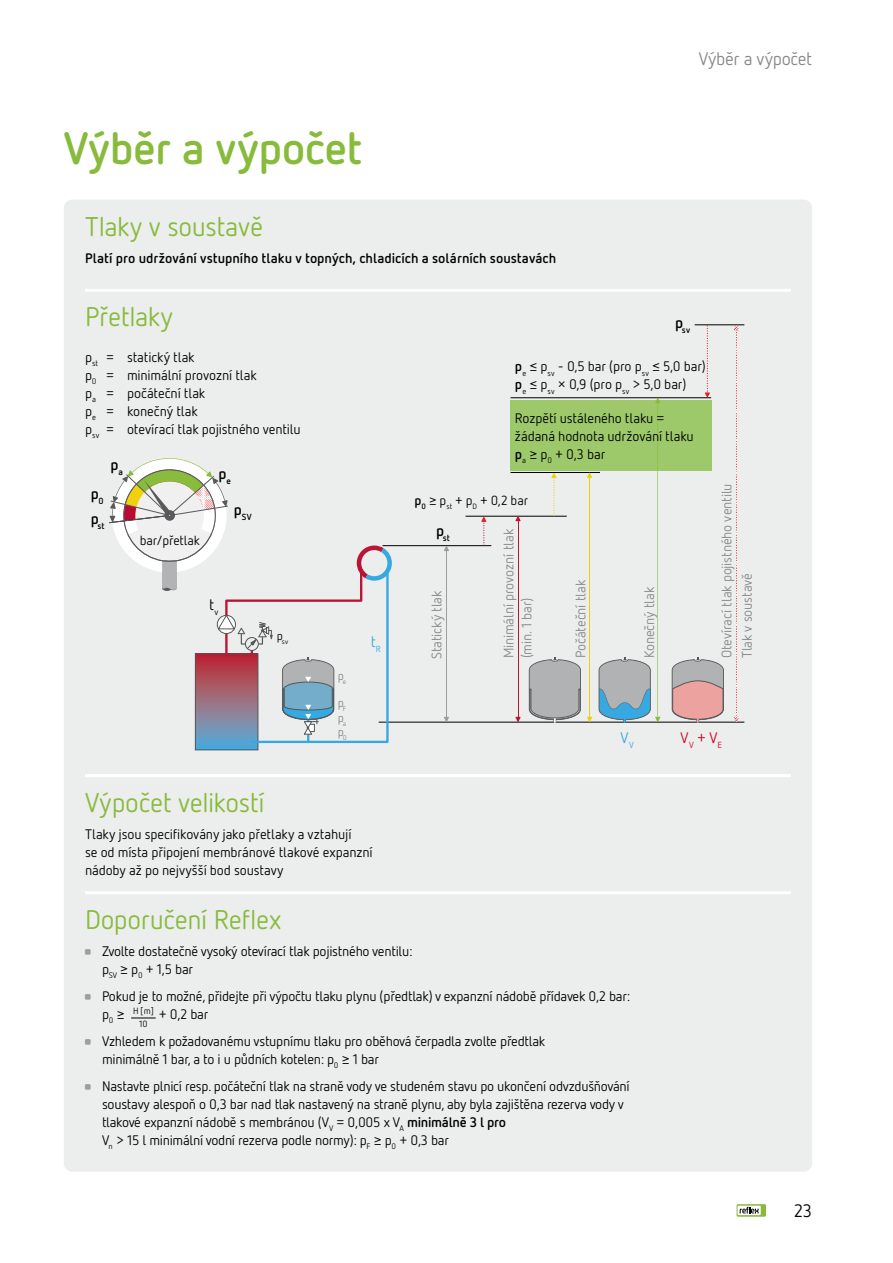
<style>
.page{position:relative;width:893px;height:1263px;background:#fff}
.page>*{position:absolute;margin:0;border:0;box-sizing:border-box;transform-origin:0 0}
.t1{font:700 45px "Netto Reflex";letter-spacing:-.01em;color:#88bb3c}
.t2{font:27px "Netto Reflex";letter-spacing:-.015em;color:#88bb3c}
.t3{font:18px "Netto Reflex";letter-spacing:-.015em;color:#87888a}
.t4{font:18px "Netto Reflex";color:#000}
.t5{font:700 15.15px "Netto Reflex";color:#000}
.t6{font:15.15px "Netto Reflex";color:#cd0529}
.t7{font:15.15px "Netto Reflex";color:#39a9dc}
.t8{font:15.15px "Netto Reflex";color:#000}
.t9{font:13.8px/18px "Netto Reflex";letter-spacing:-.02em;color:#000}
.t10{font:13.8px/18px "Netto Reflex";letter-spacing:-.005em;color:#87888a}
.t11{font:700 13.8px "Netto Reflex";color:#000}
.t12{font:13.2px "Netto Reflex";letter-spacing:-.01em;color:#000}
.t13{font:12px "Netto Reflex";color:#87888a}
.t14{font:9px/13.4px "Netto Reflex";color:#000}
.t15{font:700 8.85px "Netto Reflex";letter-spacing:.01em;color:#000}
.t16{font:7.05px "Netto Reflex";color:#000}
.s1{font-weight:700}
.s2{font-family:"Reflex Sonderzeichen";font-weight:700;color:#9c9e9f}
.s3{font-size:13.8px}
</style>
<div class="page">
<div style="left:64px;top:200px;width:748px;height:972px;background:#eceded;border-radius:9px"></div>
<div style="left:510px;top:400px;width:202px;height:70px;background:#9ec96a"></div>
<hr style="left:379px;top:722px;width:365px;height:1px;background:#000">
<hr style="left:383px;top:545px;width:108px;height:1px;background:#000">
<hr style="left:466px;top:516px;width:101px;height:1px;background:#000">
<svg style="left:444px;top:546px;width:5px;height:176px"></svg>
<svg style="left:515px;top:516px;width:6px;height:206px"></svg>
<div style="left:195px;top:654px;width:63px;height:96px;background:#48a6d9"></div>
<div style="left:195px;top:653px;width:63px;height:97px;border:1px solid #565656"></div>
<hr style="left:510px;top:472px;width:90px;height:1px;background:#000">
<svg style="left:587px;top:472px;width:5px;height:250px"></svg>
<hr style="left:510px;top:397px;width:201px;height:1px;background:#000">
<hr style="left:695px;top:324px;width:49px;height:1px;background:#000">
<svg style="left:734px;top:325px;width:5px;height:397px"></svg>
<svg style="left:705px;top:326px;width:5px;height:72px"></svg>
<svg style="left:481px;top:517px;width:5px;height:29px"></svg>
<svg style="left:551px;top:473px;width:6px;height:44px"></svg>
<svg style="left:529px;top:657px;width:52px;height:65px;background:#afb0b1"></svg>
<svg style="left:672px;top:657px;width:52px;height:65px;background:#cca9a8"></svg>
<svg style="left:599px;top:398px;width:61px;height:324px"></svg>
<svg style="left:109px;top:458px;width:283px;height:286px"></svg>
<hr style="left:85px;top:289px;width:706px;height:3px;background:#fff">
<svg style="left:131px;top:1017px;width:24px;height:1px"></svg>
<hr style="left:85px;top:774px;width:706px;height:3px;background:#fff">
<hr style="left:85px;top:891px;width:706px;height:3px;background:#fff">
<svg style="left:737px;top:1204px;width:29px;height:13px"></svg>
<svg style="left:737px;top:1206px;width:24px;height:9px"></svg>
<svg style="left:740px;top:1207px;width:19px;height:6px"></svg>
<h1 class="t1" style="left:64px;top:119px;width:300px">Výběr a výpočet</h1>
<h2 class="t2" style="left:85px;top:209px;width:180px">Tlaky v soustavě</h2>
<p class="t11" style="left:85px;top:249px;width:473px">Platí pro udržování vstupního tlaku v topných, chladicích a solárních soustavách</p>
<h3 class="t3" style="left:699px;top:48px;width:115px">Výběr a výpočet</h3>
<h2 class="t2" style="left:85px;top:299px;width:90px">Přetlaky</h2>
<p class="t9" style="left:85px;top:348px;width:217px">p<sub>st</sub> = statický tlak<br>p<sub>0</sub> = minimální provozní tlak<br>p<sub>a</sub> = počáteční tlak<br>p<sub>e</sub> = konečný tlak<br>p<sub>sv</sub> = otevírací tlak pojistného ventilu</p>
<p class="t5" style="left:91px;top:484px;width:15px">p<sub>0</sub></p>
<p class="t5" style="left:111px;top:455px;width:14px">p<sub>a</sub></p>
<p class="t15" style="left:91px;top:520px;width:15px"><sup>p</sup>st</p>
<p class="t12" style="left:140px;top:532px;width:62px">bar/přetlak</p>
<p class="t5" style="left:218px;top:464px;width:14px">p<sub>e</sub></p>
<p class="t15" style="left:234px;top:511px;width:19px"><sup>p</sup>SV</p>
<p class="t8" style="left:209px;top:596px;width:11px">t<sub>v</sub></p>
<p class="t16" style="left:277px;top:637px;width:13px"><sup>p</sup>sv</p>
<p class="t13" style="left:338px;top:668px;width:10px">p<sub>e</sub></p>
<p class="t13" style="left:338px;top:695px;width:10px">p<sub>F</sub></p>
<p class="t13" style="left:338px;top:724px;width:11px">p<sub>0</sub></p>
<p class="t13" style="left:338px;top:710px;width:10px">p<sub>a</sub></p>
<p class="t7" style="left:371px;top:633px;width:12px">t<sub>R</sub></p>
<p class="t15" style="left:675px;top:324px;width:16px"><sup>p</sup>sv</p>
<p class="t9" style="left:515px;top:357px;width:192px"><span class="s1">p</span><sub>e</sub> ≤ p<sub>sv</sub> - 0,5 bar (pro p<sub>sv</sub> ≤ 5,0 bar) <span class="s1">p</span><sub>e</sub> ≤ p<sub>sv</sub> × 0,9 (pro p<sub>sv</sub> &gt; 5,0 bar)</p>
<p class="t9" style="left:515px;top:409px;width:180px">Rozpětí ustáleného tlaku = žádaná hodnota udržování tlaku</p>
<p class="t9" style="left:515px;top:445px;width:92px"><span class="s1">p</span><sub>a</sub> ≥ p<sub>0</sub> + 0,3 bar</p>
<p class="t12" style="left:415px;top:492px;width:115px"><span class="s1">p</span><sub>0</sub> ≥ p<sub>st</sub> + p<sub>D</sub> + 0,2 bar</p>
<p class="t15" style="left:436px;top:532px;width:15px"><sup>p</sup>st</p>
<p class="t10" style="left:427px;top:659px;width:70px;rotate:-90deg">Statický tlak</p>
<p class="t10" style="left:499px;top:658px;width:131px;rotate:-90deg">Minimální provozní tlak (min. 1 bar)</p>
<p class="t10" style="left:572px;top:658px;width:80px;rotate:-90deg">Počáteční tlak</p>
<p class="t10" style="left:640px;top:658px;width:73px;rotate:-90deg">Konečný tlak</p>
<p class="t10" style="left:716px;top:658px;width:176px;line-height:20.4px;rotate:-90deg">Otevírací tlak pojistného ventilu<br>Tlak v soustavě</p>
<p class="t7" style="left:621px;top:728px;width:15px">V<sub>V</sub></p>
<p class="t6" style="left:680px;top:728px;width:43px">V<sub>V</sub> + V<sub>E</sub></p>
<h2 class="t2" style="left:85px;top:785px;width:181px">Výpočet velikostí</h2>
<p class="t9" style="left:85px;top:825px;width:289px">Tlaky jsou specifikovány jako přetlaky a vztahují<br>se od místa připojení membránové tlakové expanzní nádoby až po nejvyšší bod soustavy</p>
<h2 class="t2" style="left:85px;top:902px;width:198px">Doporučení Reflex</h2>
<p class="t9" style="left:102px;top:942px;width:312px;text-indent:-17px"><span class="s2">•</span> Zvolte dostatečně vysoký otevírací tlak pojistného ventilu: p<sub>SV</sub> ≥ p<sub>0</sub> + 1,5 bar</p>
<p class="t9" style="left:85px;top:987px;width:547px"><span class="s2">•</span> Pokud je to možné, přidejte při výpočtu tlaku plynu (předtlak) v expanzní nádobě přídavek 0,2 bar:</p>
<p class="t14" style="left:139px;top:1004px;width:16px;text-indent:-37px"><span class="s3">p</span><sub>0</sub> <span class="s3">≥</span> H [m]<br>10</p>
<p class="t9" style="left:159px;top:1004px;width:51px">+ 0,2 bar</p>
<p class="t9" style="left:102px;top:1032px;width:445px;text-indent:-17px"><span class="s2">•</span> Vzhledem k požadovanému vstupnímu tlaku pro oběhová čerpadla zvolte předtlak minimálně 1 bar, a to i u půdních kotelen: p<sub>0</sub> ≥ 1 bar</p>
<p class="t9" style="left:102px;top:1077px;width:529px;text-indent:-17px"><span class="s2">•</span> Nastavte plnicí resp. počáteční tlak na straně vody ve studeném stavu po ukončení odvzdušňování soustavy alespoň o 0,3 bar nad tlak nastavený na straně plynu, aby byla zajištěna rezerva vody v tlakové expanzní nádobě s membránou (V<sub>V</sub> = 0,005 x V<sub>A</sub> <span class="s1">minimálně 3 l pro<br></span>V<sub>n</sub> &gt; 15 l minimální vodní rezerva podle normy): p<sub>F</sub> ≥ p<sub>0</sub> + 0,3 bar</p>
<h3 class="t4" style="left:794px;top:1199px;width:20px">23</h3>
</div>
